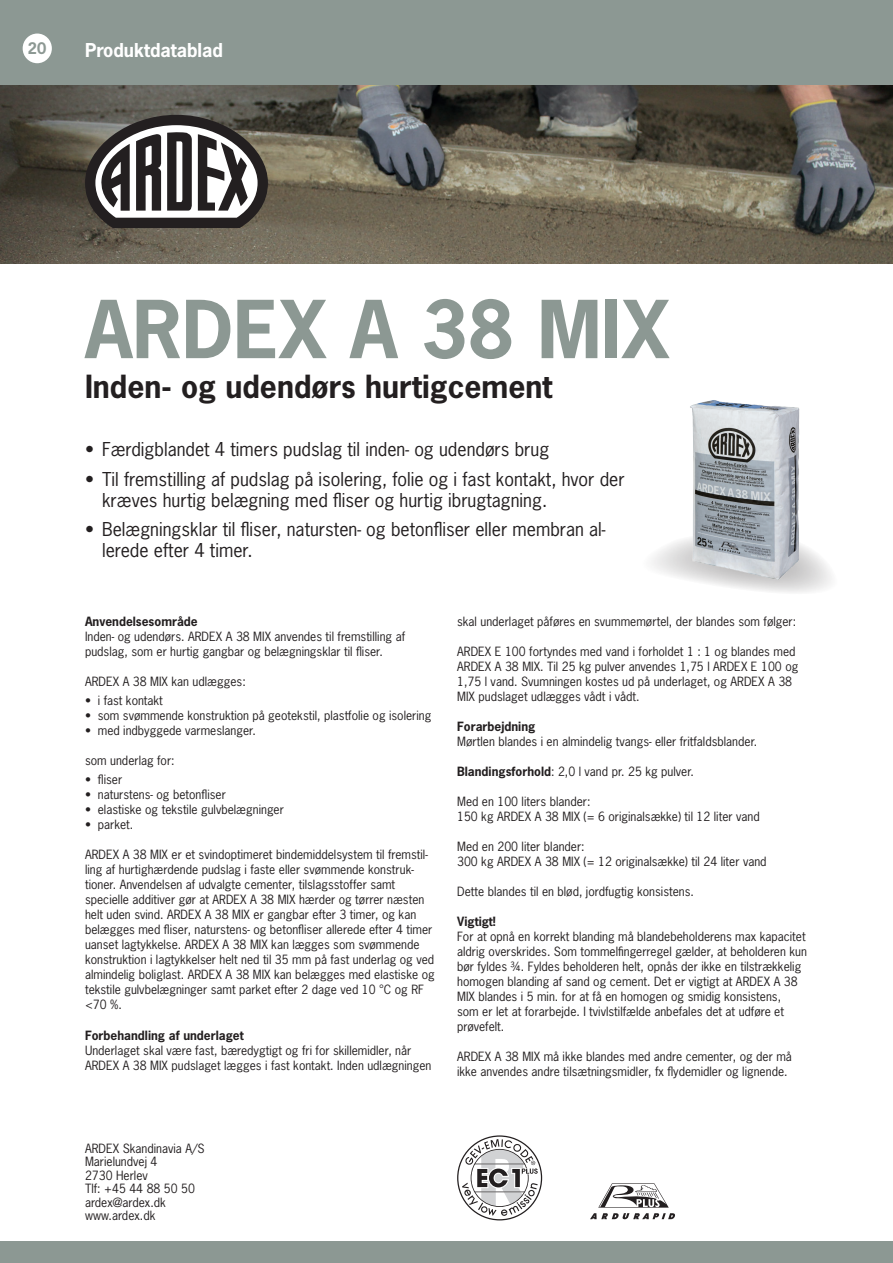
<style>
.page{position:relative;width:893px;height:1263px;background:#fff}
.page>*{position:absolute;margin:0;border:0;box-sizing:border-box;transform-origin:0 0}
.t1{font:700 75px "News Gothic Std";color:#8c9893}
.t2{font:700 30px "News Gothic Std";color:#231f20}
.t3{font:18px/21px "News Gothic Std";color:#231f20}
.t4{font:700 18px "News Gothic Std";color:#fff}
.t5{font:700 15px "News Gothic Std";color:#8c9893}
.t6{font:12px/15px "News Gothic Std";color:#231f20}
.t7{font:700 12px "News Gothic Std";color:#231f20}
.s1{font-weight:700}
</style>
<div class="page">
<img style="left:0;top:85px;width:893px;height:179px">
<div style="left:0;top:1242px;width:893px;height:21px;background:#8c9893"></div>
<div style="left:0;top:0;width:893px;height:85px;background:#8c9893"></div>
<svg style="left:85px;top:115px;width:183px;height:113px"></svg>
<svg style="left:652px;top:540px;width:180px;height:53px"></svg>
<div style="left:23px;top:34px;width:29px;height:29px;background:#fff;border-radius:50%"></div>
<svg style="left:457px;top:1135px;width:85px;height:85px"></svg>
<svg style="left:590px;top:1213px;width:85px;height:6px"></svg>
<svg style="left:598px;top:1183px;width:71px;height:24px"></svg>
<img style="left:684px;top:400px;width:125px;height:182px">
<p class="t5" style="left:28px;top:39px;width:20px">20</p>
<h3 class="t4" style="left:85px;top:38px;width:139px">Produktdatablad</h3>
<h1 class="t1" style="left:85px;top:280px;width:586px">ARDEX A 38 MIX</h1>
<h2 class="t2" style="left:85px;top:366px;width:469px">Inden- og udendørs hurtigcement</h2>
<h3 class="t3" style="left:85px;top:439px;width:466px">• Færdigblandet 4 timers pudslag til inden- og udendørs brug</h3>
<h3 class="t3" style="left:102px;top:468px;width:524px;text-indent:-17px">• Til fremstilling af pudslag på isolering, folie og i fast kontakt, hvor der kræves hurtig belægning med fliser og hurtig ibrugtagning.</h3>
<h3 class="t3" style="left:102px;top:519px;width:505px;text-indent:-17px">• Belægningsklar til fliser, natursten- og betonfliser eller membran al&shy;lerede efter 4 timer.</h3>
<p class="t7" style="left:85px;top:613px;width:114px">Anvendelsesområde</p>
<p class="t6" style="left:85px;top:629px;width:322px">Inden- og udendørs. ARDEX A 38 MIX anvendes til fremstilling af pudslag, som er hurtig gangbar og belægningsklar til fliser.</p>
<p class="t6" style="left:85px;top:674px;width:162px">ARDEX A 38 MIX kan udlægges:</p>
<p class="t6" style="left:85px;top:693px;width:79px">• i fast kontakt</p>
<p class="t6" style="left:85px;top:708px;width:348px">• som svømmende konstruktion på geotekstil, plastfolie og isolering</p>
<p class="t6" style="left:85px;top:723px;width:172px">• med indbyggede varmeslanger.</p>
<p class="t6" style="left:85px;top:753px;width:91px">som underlag for:</p>
<p class="t6" style="left:85px;top:772px;width:39px">• fliser</p>
<p class="t6" style="left:85px;top:787px;width:142px">• naturstens- og betonfliser</p>
<p class="t6" style="left:85px;top:802px;width:200px">• elastiske og tekstile gulvbelægninger</p>
<p class="t6" style="left:85px;top:817px;width:50px">• parket.</p>
<p class="t6" style="left:85px;top:847px;width:351px">ARDEX A 38 MIX er et svindoptimeret bindemiddelsystem til fremstil&shy;ling af hurtighærdende pudslag i faste eller svømmende konstruk&shy;tioner. Anvendelsen af udvalgte cementer, tilslagsstoffer samt specielle additiver gør at ARDEX A 38 MIX hærder og tørrer næsten helt uden svind. ARDEX A 38 MIX er gangbar efter 3 timer, og kan belægges med fliser, naturstens- og betonfliser allerede efter 4 timer uanset lagtykkelse. ARDEX A 38 MIX kan lægges som svømmende konstruktion i lagtykkelser helt ned til 35 mm på fast underlag og ved almindelig boliglast. ARDEX A 38 MIX kan belægges med elastiske og tekstile gulvbelægninger samt parket efter 2 dage ved 10 °C og RF &lt;70 %.</p>
<p class="t7" style="left:85px;top:1027px;width:160px">Forbehandling af underlaget</p>
<p class="t6" style="left:85px;top:1042px;width:348px">Underlaget skal være fast, bæredygtigt og fri for skillemidler, når<br>ARDEX A 38 MIX pudslaget lægges i fast kontakt. Inden udlægningen</p>
<p class="t6" style="left:457px;top:614px;width:341px">skal underlaget påføres en svummemørtel, der blandes som følger:</p>
<p class="t6" style="left:457px;top:644px;width:343px">ARDEX E 100 fortyndes med vand i forholdet 1 : 1 og blandes med ARDEX A 38 MIX. Til 25 kg pulver anvendes 1,75 l ARDEX E 100 og 1,75 l vand. Svumningen kostes ud på underlaget, og ARDEX A 38<br>MIX pudslaget udlægges vådt i vådt.</p>
<p class="t7" style="left:457px;top:718px;width:80px">Forarbejdning</p>
<p class="t6" style="left:457px;top:734px;width:302px">Mørtlen blandes i en almindelig tvangs- eller fritfaldsblander.</p>
<p class="t6" style="left:457px;top:764px;width:238px"><span class="s1">Blandingsforhold</span>: 2,0 l vand pr. 25 kg pulver.</p>
<p class="t6" style="left:457px;top:794px;width:304px">Med en 100 liters blander:<br>150 kg ARDEX A 38 MIX (= 6 originalsække) til 12 liter vand</p>
<p class="t6" style="left:457px;top:839px;width:311px">Med en 200 liter blander:<br>300 kg ARDEX A 38 MIX (= 12 originalsække) til 24 liter vand</p>
<p class="t6" style="left:457px;top:884px;width:238px">Dette blandes til en blød, jordfugtig konsistens.</p>
<p class="t7" style="left:457px;top:913px;width:40px">Vigtigt!</p>
<p class="t6" style="left:457px;top:929px;width:351px">For at opnå en korrekt blanding må blandebeholderens max kapacitet aldrig overskrides. Som tommelfingerregel gælder, at beholderen kun bør fyldes ¾. Fyldes beholderen helt, opnås der ikke en tilstrækkelig homogen blanding af sand og cement. Det er vigtigt at ARDEX A 38<br>MIX blandes i 5 min. for at få en homogen og smidig konsistens,<br>som er let at forarbejde. I tvivlstilfælde anbefales det at udføre et prøvefelt.</p>
<p class="t6" style="left:457px;top:1049px;width:336px">ARDEX A 38 MIX må ikke blandes med andre cementer, og der må ikke anvendes andre tilsætningsmidler, fx flydemidler og lignende.</p>
<p class="t6" style="left:85px;top:1141px;width:121px;line-height:13.5px">ARDEX Skandinavia A/S<br>Marielundvej 4<br>2730 Herlev<br>Tlf: +45 44 88 50 50 ardex@ardex.dk www.ardex.dk</p>
</div>
